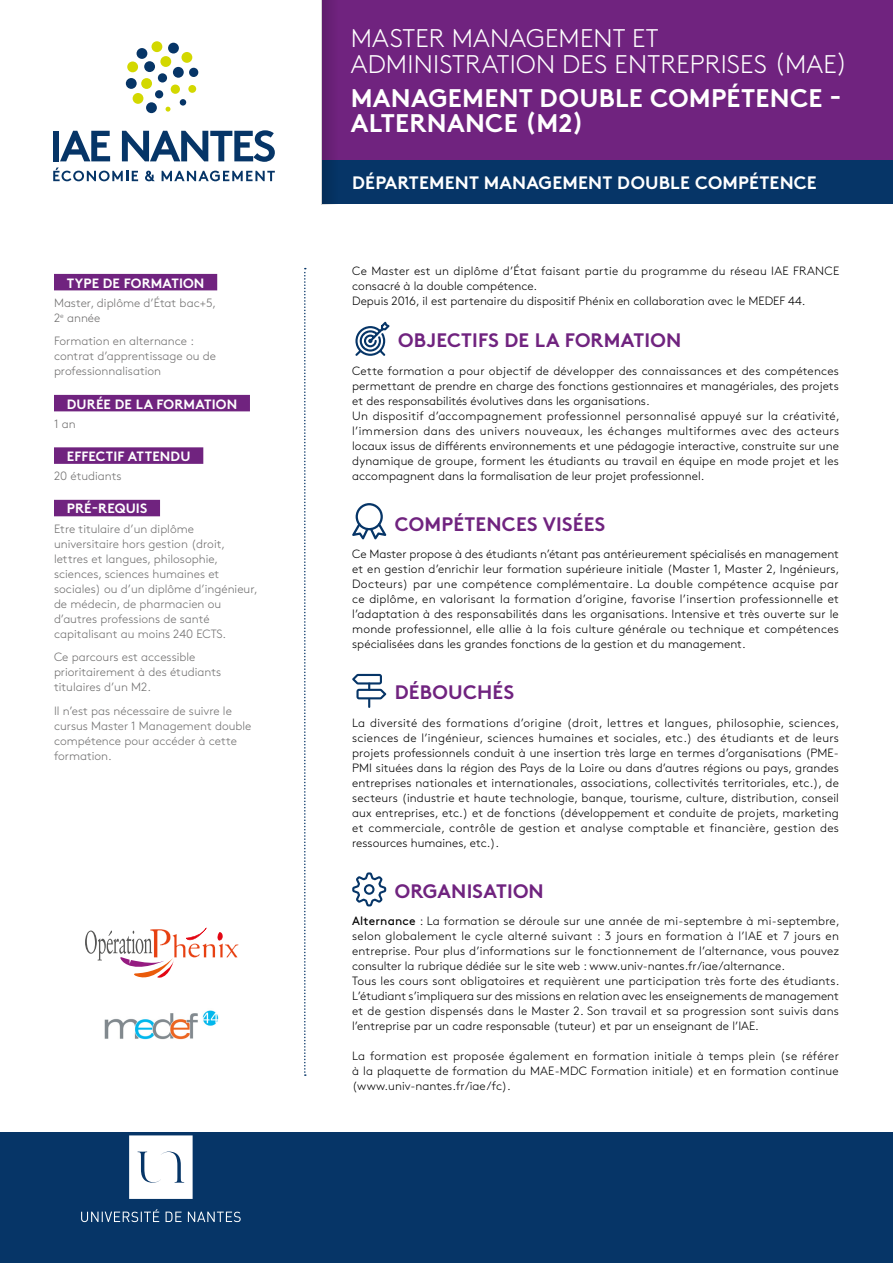
<style>
.page{position:relative;width:893px;height:1263px;background:#fff}
.page>*{position:absolute;margin:0;border:0;box-sizing:border-box;transform-origin:0 0}
.t1{font:300 25.5px/25.5px "Brown Std";letter-spacing:.01em;color:#fff}
.t2{font:700 25.5px/25.5px "Brown Std";letter-spacing:.01em;color:#fff}
.t3{font:700 19.5px "Brown Std";letter-spacing:.01em;color:#70237f}
.t4{font:700 18px "Brown Std";letter-spacing:.01em;color:#fff}
.t5{font:700 13.5px "Brown Std";letter-spacing:.01em;color:#fff}
.t6{font:300 12px/15px "Brown Std";letter-spacing:.01em;color:#000}
.t7{font:300 12px/15px "Brown Std";color:#706f6f}
.s1{font-weight:400}
</style>
<div class="page">
<div style="left:0;top:1132px;width:893px;height:131px;background:#063567"></div>
<div style="left:322px;top:160px;width:571px;height:44px;background:#063567"></div>
<div style="left:127px;top:61px;width:11px;height:11px;background:#d3d800;border-radius:50%"></div>
<div style="left:137px;top:48px;width:10px;height:11px;background:#063567;border-radius:50%"></div>
<div style="left:152px;top:41px;width:10px;height:11px;background:#d3d800;border-radius:50%"></div>
<div style="left:168px;top:43px;width:11px;height:11px;background:#063567;border-radius:50%"></div>
<div style="left:181px;top:52px;width:11px;height:11px;background:#d3d800;border-radius:50%"></div>
<div style="left:189px;top:68px;width:9px;height:9px;background:#063567;border-radius:50%"></div>
<div style="left:188px;top:85px;width:8px;height:8px;background:#d3d800;border-radius:50%"></div>
<div style="left:180px;top:99px;width:6px;height:7px;background:#063567;border-radius:50%"></div>
<svg style="left:166px;top:107px;width:4px;height:5px"></svg>
<div style="left:146px;top:102px;width:11px;height:11px;background:#063567;border-radius:50%"></div>
<div style="left:133px;top:93px;width:10px;height:11px;background:#d3d800;border-radius:50%"></div>
<div style="left:126px;top:78px;width:11px;height:11px;background:#063567;border-radius:50%"></div>
<div style="left:160px;top:56px;width:11px;height:11px;background:#d3d800;border-radius:50%"></div>
<div style="left:173px;top:67px;width:11px;height:11px;background:#063567;border-radius:50%"></div>
<div style="left:171px;top:85px;width:9px;height:9px;background:#d3d800;border-radius:50%"></div>
<div style="left:155px;top:90px;width:8px;height:8px;background:#063567;border-radius:50%"></div>
<div style="left:141px;top:78px;width:11px;height:11px;background:#d3d800;border-radius:50%"></div>
<div style="left:144px;top:61px;width:11px;height:11px;background:#063567;border-radius:50%"></div>
<div style="left:158px;top:73px;width:9px;height:10px;background:#063567;border-radius:50%"></div>
<svg style="left:53px;top:130px;width:222px;height:51px"></svg>
<svg style="left:81px;top:1135px;width:160px;height:87px"></svg>
<svg style="left:304px;top:268px;width:2px;height:808px"></svg>
<div style="left:322px;top:0;width:571px;height:160px;background:#70237f"></div>
<svg style="left:322px;top:0;width:8px;height:204px"></svg>
<svg style="left:355px;top:322px;width:34px;height:34px"></svg>
<svg style="left:352px;top:503px;width:34px;height:36px"></svg>
<svg style="left:352px;top:674px;width:34px;height:34px"></svg>
<svg style="left:352px;top:872px;width:34px;height:34px"></svg>
<div style="left:54px;top:274px;width:163px;height:16px;background:#70237f"></div>
<div style="left:54px;top:395px;width:196px;height:16px;background:#70237f"></div>
<div style="left:54px;top:447px;width:149px;height:17px;background:#70237f"></div>
<div style="left:54px;top:500px;width:106px;height:16px;background:#70237f"></div>
<svg style="left:85px;top:927px;width:153px;height:51px"></svg>
<img style="left:104px;top:1010px;width:115px;height:30px">
<p class="t5" style="left:67px;top:275px;width:139px">TYPE DE FORMATION</p>
<p class="t7" style="left:54px;top:295px;width:164px">Master, diplôme d’État bac+5,<br>2<sup>e</sup> année</p>
<p class="t7" style="left:54px;top:334px;width:164px">Formation en alternance : contrat d’apprentissage ou de professionnalisation</p>
<p class="t5" style="left:67px;top:395px;width:172px">DURÉE DE LA FORMATION</p>
<p class="t7" style="left:54px;top:416px;width:23px">1 an</p>
<p class="t5" style="left:67px;top:448px;width:125px">EFFECTIF ATTENDU</p>
<p class="t7" style="left:54px;top:469px;width:69px">20 étudiants</p>
<p class="t5" style="left:67px;top:500px;width:82px">PRÉ-REQUIS</p>
<p class="t7" style="left:54px;top:521px;width:205px">Etre titulaire d’un diplôme universitaire hors gestion (droit, lettres et langues, philosophie, sciences, sciences humaines et sociales) ou d’un diplôme d’ingénieur, de médecin, de pharmacien ou d’autres professions de santé capitalisant au moins 240 ECTS.</p>
<p class="t7" style="left:54px;top:650px;width:169px">Ce parcours est accessible prioritairement à des étudiants titulaires d’un M2.</p>
<p class="t7" style="left:54px;top:703px;width:199px">Il n’est pas nécessaire de suivre le cursus Master 1 Management double compétence pour accéder à cette formation.</p>
<h1 class="t1" style="left:351px;top:26px;width:498px">MASTER MANAGEMENT ET<br>ADMINISTRATION DES ENTREPRISES (MAE)</h1>
<h1 class="t2" style="left:351px;top:85px;width:492px">MANAGEMENT DOUBLE COMPÉTENCE -<br>ALTERNANCE (M2)</h1>
<h3 class="t4" style="left:352px;top:172px;width:466px">DÉPARTEMENT MANAGEMENT DOUBLE COMPÉTENCE</h3>
<p class="t6" style="left:352px;top:263px;width:488px">Ce Master est un diplôme d’État faisant partie du programme du réseau IAE FRANCE consacré à la double compétence.<br>Depuis 2016, il est partenaire du dispositif Phénix en collaboration avec le MEDEF 44.</p>
<h2 class="t3" style="left:398px;top:328px;width:285px">OBJECTIFS DE LA FORMATION</h2>
<p class="t6" style="left:352px;top:363px;width:489px">Cette formation a pour objectif de développer des connaissances et des compétences permettant de prendre en charge des fonctions gestionnaires et managériales, des projets et des responsabilités évolutives dans les organisations.<br>Un dispositif d’accompagnement professionnel personnalisé appuyé sur la créativité, l’immersion dans des univers nouveaux, les échanges multiformes avec des acteurs locaux issus de différents environnements et une pédagogie interactive, construite sur une dynamique de groupe, forment les étudiants au travail en équipe en mode projet et les accompagnent dans la formalisation de leur projet professionnel.</p>
<h2 class="t3" style="left:395px;top:512px;width:212px">COMPÉTENCES VISÉES</h2>
<p class="t6" style="left:352px;top:547px;width:489px;text-align:justify">Ce Master propose à des étudiants n’étant pas antérieurement spécialisés en management et en gestion d’enrichir leur formation supérieure initiale (Master 1, Master 2, Ingénieurs, Docteurs) par une compétence complémentaire. La double compétence acquise par ce diplôme, en valorisant la formation d’origine, favorise l’insertion professionnelle et l’adaptation à des responsabilités dans les organisations. Intensive et très ouverte sur le monde professionnel, elle allie à la fois culture générale ou technique et compétences spécialisées dans les grandes fonctions de la gestion et du management.</p>
<h2 class="t3" style="left:395px;top:680px;width:121px">DÉBOUCHÉS</h2>
<p class="t6" style="left:352px;top:715px;width:489px;text-align:justify">La diversité des formations d’origine (droit, lettres et langues, philosophie, sciences, sciences de l’ingénieur, sciences humaines et sociales, etc.) des étudiants et de leurs projets professionnels conduit à une insertion très large en termes d’organisations (PME-PMI situées dans la région des Pays de la Loire ou dans d’autres régions ou pays, grandes entreprises nationales et internationales, associations, collectivités territoriales, etc.), de secteurs (industrie et haute technologie, banque, tourisme, culture, distribution, conseil aux entreprises, etc.) et de fonctions (développement et conduite de projets, marketing et commerciale, contrôle de gestion et analyse comptable et financière, gestion des ressources humaines, etc.).</p>
<h2 class="t3" style="left:395px;top:879px;width:150px">ORGANISATION</h2>
<p class="t6" style="left:352px;top:914px;width:489px"><span class="s1">Alternance</span> : La formation se déroule sur une année de mi-septembre à mi-septembre, selon globalement le cycle alterné suivant : 3 jours en formation à l’IAE et 7 jours en entreprise. Pour plus d’informations sur le fonctionnement de l’alternance, vous pouvez consulter la rubrique dédiée sur le site web : www.univ-nantes.fr/iae/alternance.<br>Tous les cours sont obligatoires et requièrent une participation très forte des étudiants.<br>L’étudiant s’impliquera sur des missions en relation avec les enseignements de management et de gestion dispensés dans le Master 2. Son travail et sa progression sont suivis dans l’entreprise par un cadre responsable (tuteur) et par un enseignant de l’IAE.</p>
<p class="t6" style="left:352px;top:1049px;width:488px;text-align:justify">La formation est proposée également en formation initiale à temps plein (se référer à la plaquette de formation du MAE-MDC Formation initiale) et en formation continue (www.univ-nantes.fr/iae/fc).</p>
</div>
